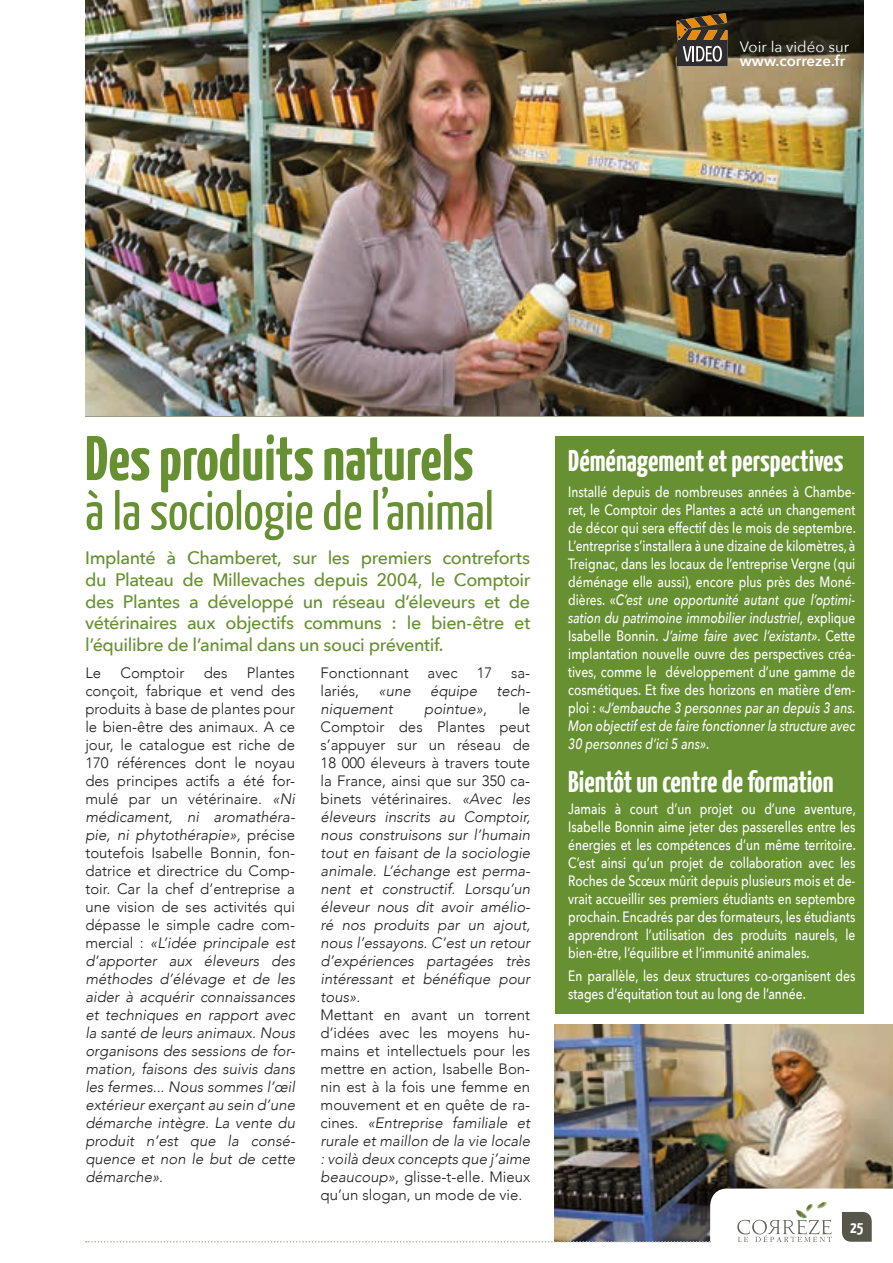
<style>
.page{position:relative;width:893px;height:1263px;background:#fff}
.page>*{position:absolute;margin:0;border:0;box-sizing:border-box;transform-origin:0 0}
.t1{font:700 63px "Yanone Kaffeesatz";color:#669031}
.t2{font:54px "Yanone Kaffeesatz";color:#669031}
.t3{font:700 30px "Yanone Kaffeesatz";color:#fff}
.t4{font:500 18px/21.6px "Avenir Next";letter-spacing:-.025em;color:#669031;text-align:justify}
.t5{font:700 16.5px "Yanone Kaffeesatz";color:#fff}
.t6{font:italic 300 15px/18px "Avenir";color:#1d1d1b;text-align:justify}
.t7{font:500 15px/18px "Avenir Next";color:#fff;text-align:justify;scale:.8 1}
.t8{font:300 15px/18px "Avenir";color:#1d1d1b;text-align:justify}
.t9{font:15px "Avenir Next";color:#fff}
.t10{font:600 15px "Avenir Next";color:#fff}
.s1{font-style:normal}
.s2{font-style:italic}
</style>
<div class="page">
<img style="left:85px;top:0;width:779px;height:416px">
<div style="left:555px;top:436px;width:309px;height:578px;background:#669031"></div>
<img style="left:555px;top:1025px;width:338px;height:163px">
<svg style="left:86px;top:1188px;width:807px;height:55px"></svg>
<svg style="left:676px;top:13px;width:52px;height:53px"></svg>
<p class="t9" style="left:740px;top:34px;width:111px">Voir la vidéo sur</p>
<p class="t10" style="left:740px;top:48px;width:107px">www.correze.fr</p>
<h1 class="t1" style="left:85px;top:420px;width:390px">Des produits naturels</h1>
<h2 class="t2" style="left:85px;top:478px;width:410px">à la sociologie de l’animal</h2>
<p class="t4" style="left:85px;top:547px;width:447px">Implanté à Chamberet, sur les premiers contreforts du Plateau de Millevaches depuis 2004, le Comptoir des Plantes a développé un réseau d’éleveurs et de vétérinaires aux objectifs communs : le bien-être et l’équilibre de l’animal dans un souci préventif.</p>
<p class="t6" style="left:85px;top:664px;width:211px;text-indent:162px"><span class="s1">Plantes conçoit, fabrique et vend des produits à base de plantes pour le bien-être des animaux. A ce jour, le catalogue est riche de 170 références dont le noyau des principes actifs a été for&shy;mulé par un vétérinaire.</span> «Ni médicament, ni aromathéra&shy;pie, ni phytothérapie», <span class="s1">précise toutefois Isabelle Bonnin, fon&shy;datrice et directrice du Comp&shy;toir. Car la chef d’entreprise a une vision de ses activités qui dépasse le simple cadre com&shy;mercial :</span> «L’idée principale est d’apporter aux éleveurs des méthodes d’élévage et de les aider à acquérir connaissances et techniques en rapport avec la santé de leurs animaux. Nous organisons des sessions de for&shy;mation, faisons des suivis dans les fermes... Nous sommes l’œil extérieur exerçant au sein d’une démarche intègre. La vente du produit n’est que la consé&shy;quence et non le but de cette démarche»<span class="s1">.</span></p>
<p class="t8" style="left:321px;top:664px;width:90px">Fonctionnant</p>
<p class="t8" style="left:428px;top:664px;width:32px">avec</p>
<p class="t8" style="left:477px;top:664px;width:17px">17</p>
<p class="t8" style="left:511px;top:664px;width:21px">sa-</p>
<p class="t8" style="left:85px;top:664px;width:17px">Le</p>
<p class="t8" style="left:121px;top:664px;width:65px">Comptoir</p>
<p class="t8" style="left:204px;top:664px;width:25px">des</p>
<p class="t8" style="left:321px;top:682px;width:40px">lariés,</p>
<p class="t6" style="left:378px;top:682px;width:34px">«une</p>
<p class="t6" style="left:430px;top:682px;width:48px">équipe</p>
<p class="t6" style="left:496px;top:682px;width:35px">tech-</p>
<p class="t6" style="left:321px;top:700px;width:74px">niquement</p>
<p class="t6" style="left:424px;top:700px;width:64px">pointue»<span class="s1">,</span></p>
<p class="t6" style="left:321px;top:700px;width:211px;text-indent:198px"><span class="s1">le Comptoir des Plantes peut s’appuyer sur un réseau de 18 000 éleveurs à travers toute la France, ainsi que sur 350 ca&shy;binets vétérinaires.</span> «Avec les éleveurs inscrits au Comptoir, nous construisons sur l’humain tout en faisant de la sociologie animale. L’échange est perma&shy;nent et constructif. Lorsqu’un éleveur nous dit avoir amélio&shy;ré nos produits par un ajout, nous l’essayons. C’est un retour d’expériences partagées très intéressant et bénéfique pour tous».</p>
<p class="t8" style="left:321px;top:1006px;width:211px">Mettant en avant un torrent d’idées avec les moyens hu&shy;mains et intellectuels pour les mettre en action, Isabelle Bon&shy;nin est à la fois une femme en mouvement et en quête de ra&shy;cines. <span class="s2">«Entreprise familiale et rurale et maillon de la vie locale : voilà deux concepts que j’aime beaucoup»</span>, glisse-t-elle. Mieux qu’un slogan, un mode de vie.</p>
<h3 class="t3" style="left:568px;top:442px;width:276px">Déménagement et perspectives</h3>
<p class="t7" style="left:568px;top:482px;width:361px">Installé depuis de nombreuses années à Chambe&shy;ret, le Comptoir des Plantes a acté un changement de décor qui sera effectif dès le mois de septembre.<br>L’entreprise s’installera à une dizaine de kilomètres, à Treignac, dans les locaux de l’entreprise Vergne (qui déménage elle aussi), encore plus près des Moné&shy;dières. «<span class="s2">C’est une opportunité autant que l’optimi&shy;sation du patrimoine immobilier industriel,</span> explique Isabelle Bonnin. <span class="s2">J’aime faire avec l’existant»</span>. Cette implantation nouvelle ouvre des perspectives créa&shy;tives, comme le développement d’une gamme de cosmétiques. Et fixe des horizons en matière d’em&shy;ploi : «<span class="s2">J’embauche 3 personnes par an depuis 3 ans.<br>Mon objectif est de faire fonctionner la structure avec 30 personnes d’ici 5 ans»</span>.</p>
<h3 class="t3" style="left:568px;top:763px;width:267px">Bientôt un centre de formation</h3>
<p class="t7" style="left:568px;top:799px;width:361px">Jamais à court d’un projet ou d’une aventure, Isabelle Bonnin aime jeter des passerelles entre les énergies et les compétences d’un même territoire.<br>C’est ainsi qu’un projet de collaboration avec les Roches de Scœux mûrit depuis plusieurs mois et de&shy;vrait accueillir ses premiers étudiants en septembre prochain. Encadrés par des formateurs, les étudiants apprendront l’utilisation des produits naurels, le bien-être, l’équilibre et l’immunité animales.</p>
<p class="t7" style="left:568px;top:966px;width:360px">En parallèle, les deux structures co-organisent des stages d’équitation tout au long de l’année.</p>
<p class="t5" style="left:850px;top:1217px;width:15px">25</p>
</div>
